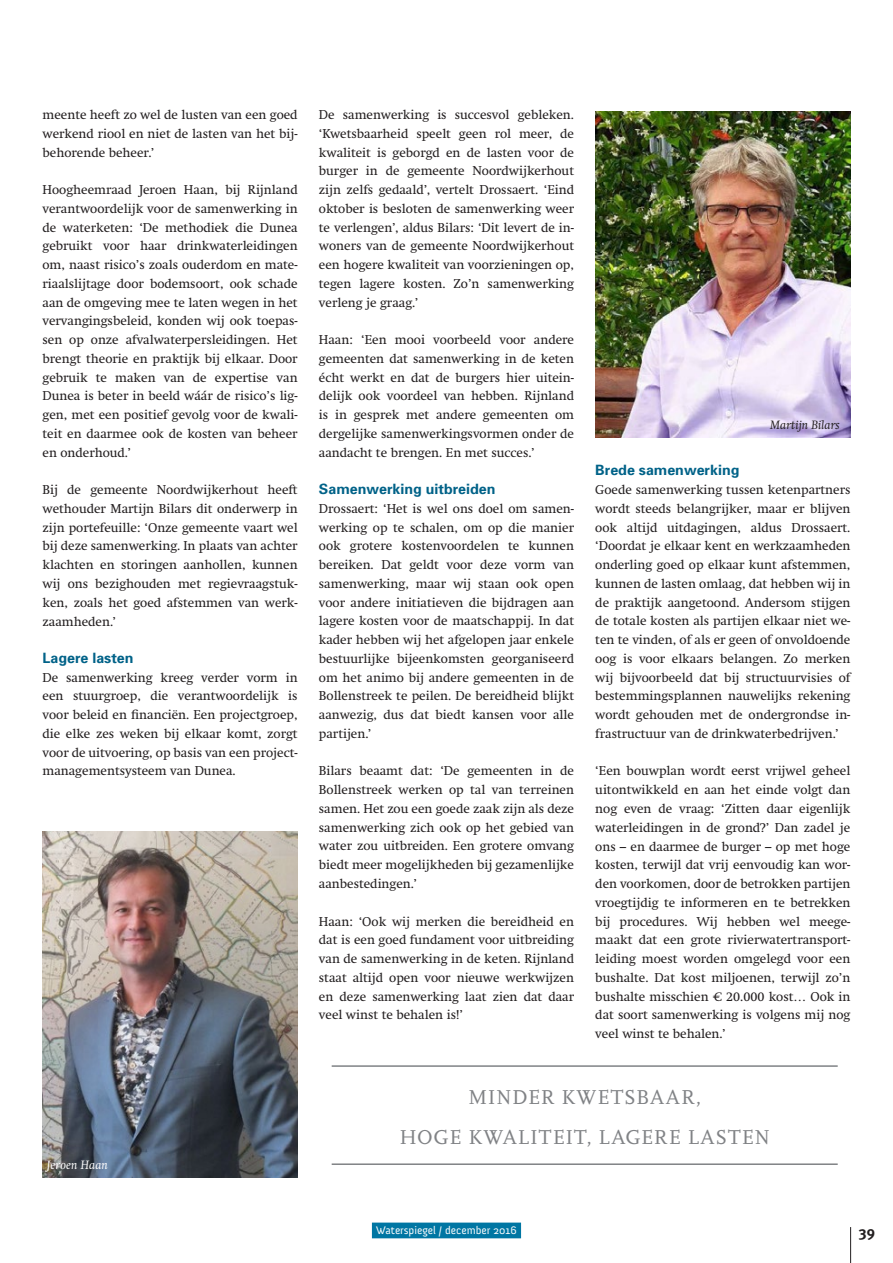
<style>
.page{position:relative;width:893px;height:1263px;background:#fff}
.page>*{position:absolute;margin:0;border:0;box-sizing:border-box;transform-origin:0 0}
.t1{font:21px/40.5px "Scala Caps";letter-spacing:.04em;color:#808285;text-align:center}
.t2{font:700 15px "Meta Plus";color:#231f20}
.t3{font:700 14.25px "Univers";color:#006288}
.t4{font:12.75px/18.8px "Swift";color:#231f20;text-align:justify}
.t5{font:italic 12px "Swift";letter-spacing:.01em;color:#231f20}
.t6{font:italic 12px "Swift";letter-spacing:.01em;color:#fff}
.t7{font:11.25px "Anivers";color:#fff}
</style>
<div class="page">
<hr style="left:850px;top:1227px;width:1px;height:36px;background:#231f20">
<div style="left:372px;top:1222px;width:149px;height:16px;background:#0076a3"></div>
<img style="left:43px;top:832px;width:255px;height:346px">
<img style="left:595px;top:111px;width:255px;height:327px">
<hr style="left:332px;top:1065px;width:506px;height:2px;background:#808285">
<hr style="left:332px;top:1163px;width:506px;height:2px;background:#808285">
<p class="t4" style="left:43px;top:105px;width:257px">meente heeft zo wel de lusten van een goed werkend riool en niet de lasten van het bij&shy;behorende beheer.’</p>
<p class="t4" style="left:43px;top:180px;width:257px">Hoogheemraad Jeroen Haan, bij Rijnland verantwoordelijk voor de samenwerking in de waterketen: ‘De methodiek die Dunea gebruikt voor haar drinkwaterleidingen om, naast risico’s zoals ouderdom en mate&shy;riaalslijtage door bodemsoort, ook schade aan de omgeving mee te laten wegen in het vervangingsbeleid, konden wij ook toepas&shy;sen op onze afvalwaterpersleidingen. Het brengt theorie en praktijk bij elkaar. Door gebruik te maken van de expertise van Dunea is beter in beeld wáár de risico’s lig&shy;gen, met een positief gevolg voor de kwali&shy;teit en daarmee ook de kosten van beheer en onderhoud.’</p>
<p class="t4" style="left:43px;top:480px;width:257px">Bij de gemeente Noordwijkerhout heeft wethouder Martijn Bilars dit onderwerp in zijn portefeuille: ‘Onze gemeente vaart wel bij deze samenwerking. In plaats van achter klachten en storingen aanhollen, kunnen wij ons bezighouden met regievraagstuk&shy;ken, zoals het goed afstemmen van werk&shy;zaamheden.’</p>
<p class="t3" style="left:43px;top:649px;width:93px">Lagere lasten</p>
<p class="t4" style="left:43px;top:668px;width:257px">De samenwerking kreeg verder vorm in een stuurgroep, die verantwoordelijk is voor beleid en financiën. Een projectgroep, die elke zes weken bij elkaar komt, zorgt voor de uitvoering, op basis van een project&shy;managementsysteem van Dunea.</p>
<p class="t6" style="left:47px;top:1158px;width:63px">Jeroen Haan</p>
<p class="t4" style="left:319px;top:105px;width:257px">De samenwerking is succesvol gebleken. ‘Kwetsbaarheid speelt geen rol meer, de kwaliteit is geborgd en de lasten voor de burger in de gemeente Noordwijkerhout zijn zelfs gedaald’, vertelt Drossaert. ‘Eind oktober is besloten de samenwerking weer te verlengen’, aldus Bilars: ‘Dit levert de in&shy;woners van de gemeente Noordwijkerhout een hogere kwaliteit van voorzieningen op, tegen lagere kosten. Zo’n samenwerking verleng je graag.’</p>
<p class="t4" style="left:319px;top:330px;width:257px">Haan: ‘Een mooi voorbeeld voor andere gemeenten dat samenwerking in de keten écht werkt en dat de burgers hier uitein&shy;delijk ook voordeel van hebben. Rijnland is in gesprek met andere gemeenten om dergelijke samenwerkingsvormen onder de aandacht te brengen. En met succes.’</p>
<p class="t3" style="left:319px;top:480px;width:178px">Samenwerking uitbreiden</p>
<p class="t4" style="left:319px;top:499px;width:257px">Drossaert: ‘Het is wel ons doel om samen&shy;werking op te schalen, om op die manier ook grotere kostenvoordelen te kunnen bereiken. Dat geldt voor deze vorm van samenwerking, maar wij staan ook open voor andere initiatieven die bijdragen aan lagere kosten voor de maatschappij. In dat kader hebben wij het afgelopen jaar enkele bestuurlijke bijeenkomsten georganiseerd om het animo bij andere gemeenten in de Bollenstreek te peilen. De bereidheid blijkt aanwezig, dus dat biedt kansen voor alle partijen.’</p>
<p class="t4" style="left:319px;top:762px;width:257px">Bilars beaamt dat: ‘De gemeenten in de Bollenstreek werken op tal van terreinen samen. Het zou een goede zaak zijn als deze samenwerking zich ook op het gebied van water zou uitbreiden. Een grotere omvang biedt meer mogelijkheden bij gezamenlijke aanbestedingen.’</p>
<p class="t4" style="left:319px;top:912px;width:257px">Haan: ‘Ook wij merken die bereidheid en dat is een goed fundament voor uitbreiding van de samenwerking in de keten. Rijnland staat altijd open voor nieuwe werkwijzen en deze samenwerking laat zien dat daar veel winst te behalen is!’</p>
<p class="t5" style="left:770px;top:418px;width:71px">Martijn Bilars</p>
<p class="t3" style="left:595px;top:461px;width:146px">Brede samenwerking</p>
<p class="t4" style="left:595px;top:480px;width:257px">Goede samenwerking tussen ketenpartners wordt steeds belangrijker, maar er blijven ook altijd uitdagingen, aldus Drossaert. ‘Doordat je elkaar kent en werkzaamheden onderling goed op elkaar kunt afstemmen, kunnen de lasten omlaag, dat hebben wij in de praktijk aangetoond. Andersom stijgen de totale kosten als partijen elkaar niet we&shy;ten te vinden, of als er geen of onvoldoende oog is voor elkaars belangen. Zo merken wij bijvoorbeeld dat bij structuurvisies of bestemmingsplannen nauwelijks rekening wordt gehouden met de ondergrondse in&shy;frastructuur van de drinkwaterbedrijven.’</p>
<p class="t4" style="left:595px;top:762px;width:257px">‘Een bouwplan wordt eerst vrijwel geheel uitontwikkeld en aan het einde volgt dan nog even de vraag: ‘Zitten daar eigenlijk waterleidingen in de grond?’ Dan zadel je ons – en daarmee de burger – op met hoge kosten, terwijl dat vrij eenvoudig kan wor&shy;den voorkomen, door de betrokken partijen vroegtijdig te informeren en te betrekken bij procedures. Wij hebben wel meege&shy;maakt dat een grote rivierwatertransport&shy;leiding moest worden omgelegd voor een bushalte. Dat kost miljoenen, terwijl zo’n bushalte misschien € 20.000 kost… Ook in dat soort samenwerking is volgens mij nog veel winst te behalen.’</p>
<h1 class="t1" style="left:399px;top:1077px;width:372px">MINDER KWETSBAAR,<br>HOGE KWALITEIT, LAGERE LASTEN</h1>
<p class="t7" style="left:376px;top:1224px;width:142px">Waterspiegel / december 2016</p>
<p class="t2" style="left:859px;top:1223px;width:18px">39</p>
</div>
